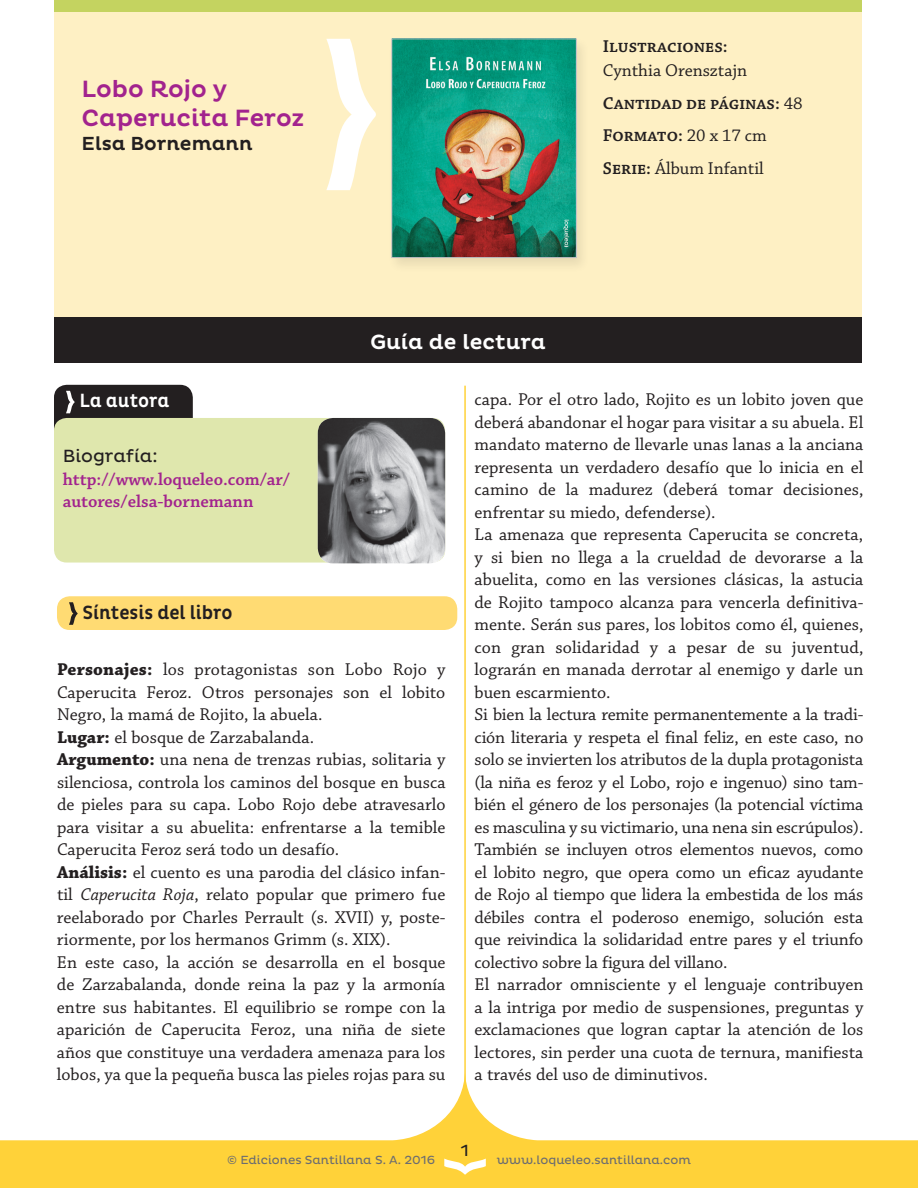
<style>
.page{position:relative;width:918px;height:1188px;background:#fff}
.page>*{position:absolute;margin:0;border:0;box-sizing:border-box;transform-origin:0 0}
.t1{font:500 24px/28.5px "Pluto";color:#a2238e}
.t2{font:500 21px "Pluto";color:#fff}
.t3{font:500 19.5px "Pluto Cond";color:#231f20}
.t4{font:500 19.5px "Pluto Cond";color:#fff}
.t5{font:500 19.35px "Pluto";color:#231f20}
.t6{font:18px/22.5px "Chaparral Pro";color:#231f20}
.t7{font:600 18px/22.5px "Chaparral Pro";color:#a2238e}
.t8{font:600 18px "Chaparral Pro";color:#231f20}
.t9{font:18px "Pluto";color:#231f20}
.t10{font:16.5px "Pluto";color:#231f20}
.t11{font:12px "Pluto";color:#6c6d70}
.s1{font-weight:600}
.s2{font-weight:700}
.s3{font-style:italic}
</style>
<div class="page">
<div style="left:57px;top:596px;width:400px;height:34px;background:#ffdb73;border-radius:13px"></div>
<svg style="left:69px;top:602px;width:9px;height:23px"></svg>
<div style="left:54px;top:0;width:808px;height:325px;background:#fef0c4"></div>
<div style="left:54px;top:317px;width:808px;height:45px;background:#231f20"></div>
<div style="left:54px;top:0;width:808px;height:11px;background:#c4d360"></div>
<div style="left:54px;top:385px;width:139px;height:104px;background:#231f20;border-radius:13px"></div>
<svg style="left:66px;top:391px;width:9px;height:22px"></svg>
<div style="left:54px;top:418px;width:391px;height:145px;background:#dfe7ad;border-radius:13px"></div>
<img style="left:318px;top:418px;width:127px;height:145px">
<svg style="left:0;top:1081px;width:918px;height:107px"></svg>
<hr style="left:464px;top:386px;width:2px;height:717px;background:#ffd239">
<svg style="left:444px;top:1159px;width:42px;height:16px"></svg>
<div style="left:387px;top:37px;width:203px;height:237px;background:#231f20;opacity:.1"></div>
<img style="left:394px;top:41px;width:180px;height:215px">
<svg style="left:326px;top:39px;width:50px;height:151px"></svg>
<h1 class="t1" style="left:82px;top:76px;width:224px">Lobo Rojo y<br>Caperucita Feroz</h1>
<p class="t5" style="left:82px;top:132px;width:172px">Elsa Bornemann</p>
<p class="t8" style="left:603px;top:36px;width:126px">Ilustraciones:</p>
<p class="t6" style="left:603px;top:55px;width:201px;line-height:32.5px">Cynthia Orensztajn<br><span class="s1">Cantidad de páginas:</span> 48<br><span class="s1">Formato:</span> 20 x 17 cm<br><span class="s1">Serie:</span> Álbum Infantil</p>
<p class="t2" style="left:370px;top:330px;width:177px">Guía de lectura</p>
<p class="t4" style="left:80px;top:390px;width:91px">La autora</p>
<p class="t9" style="left:63px;top:446px;width:97px">Biografía:</p>
<p class="t7" style="left:63px;top:468px;width:229px">http://www.loqueleo.com/ar/ autores/elsa-bornemann</p>
<p class="t3" style="left:83px;top:601px;width:152px">Síntesis del libro</p>
<p class="t6" style="left:57px;top:659px;width:390px"><span class="s2">Personajes:</span> los protagonistas son Lobo Rojo y Caperucita Feroz. Otros personajes son el lobito Negro, la mamá de Rojito, la abuela.<br><span class="s2">Lugar:</span> el bosque de Zarzabalanda.<br><span class="s2">Argumento:</span> una nena de trenzas rubias, solitaria y silenciosa, controla los caminos del bosque en busca de pieles para su capa. Lobo Rojo debe atravesarlo para visitar a su abuelita: enfrentarse a la temible Caperucita Feroz será todo un desafío.<br><span class="s2">Análisis:</span> el cuento es una parodia del clásico infan&shy;til <span class="s3">Caperucita Roja</span>, relato popular que primero fue reelaborado por Charles Perrault (s. XVII) y, poste&shy;riormente, por los hermanos Grimm (s. XIX).<br>En este caso, la acción se desarrolla en el bosque de Zarzabalanda, donde reina la paz y la armonía entre sus habitantes. El equilibrio se rompe con la aparición de Caperucita Feroz, una niña de siete años que constituye una verdadera amenaza para los lobos, ya que la pequeña busca las pieles rojas para su</p>
<p class="t6" style="left:475px;top:389px;width:390px">capa. Por el otro lado, Rojito es un lobito joven que deberá abandonar el hogar para visitar a su abuela. El mandato materno de llevarle unas lanas a la anciana representa un verdadero desafío que lo inicia en el camino de la madurez (deberá tomar decisiones, enfrentar su miedo, defenderse).<br>La amenaza que representa Caperucita se concreta, y si bien no llega a la crueldad de devorarse a la abuelita, como en las versiones clásicas, la astucia de Rojito tampoco alcanza para vencerla definitiva&shy;mente. Serán sus pares, los lobitos como él, quienes, con gran solidaridad y a pesar de su juventud, lograrán en manada derrotar al enemigo y darle un buen escarmiento.<br>Si bien la lectura remite permanentemente a la tradi&shy;ción literaria y respeta el final feliz, en este caso, no solo se invierten los atributos de la dupla protagonista (la niña es feroz y el Lobo, rojo e ingenuo) sino tam&shy;bién el género de los personajes (la potencial víctima es masculina y su victimario, una nena sin escrúpulos).<br>También se incluyen otros elementos nuevos, como el lobito negro, que opera como un eficaz ayudante de Rojo al tiempo que lidera la embestida de los más débiles contra el poderoso enemigo, solución esta que reivindica la solidaridad entre pares y el triunfo colectivo sobre la figura del villano.<br>El narrador omnisciente y el lenguaje contribuyen a la intriga por medio de suspensiones, preguntas y exclamaciones que logran captar la atención de los lectores, sin perder una cuota de ternura, manifiesta a través del uso de diminutivos.</p>
<p class="t10" style="left:461px;top:1141px;width:10px">1</p>
<p class="t11" style="left:227px;top:1153px;width:210px">© Ediciones Santillana S. A. 2016</p>
<p class="t11" style="left:497px;top:1153px;width:196px">www.loqueleo.santillana.com</p>
</div>
